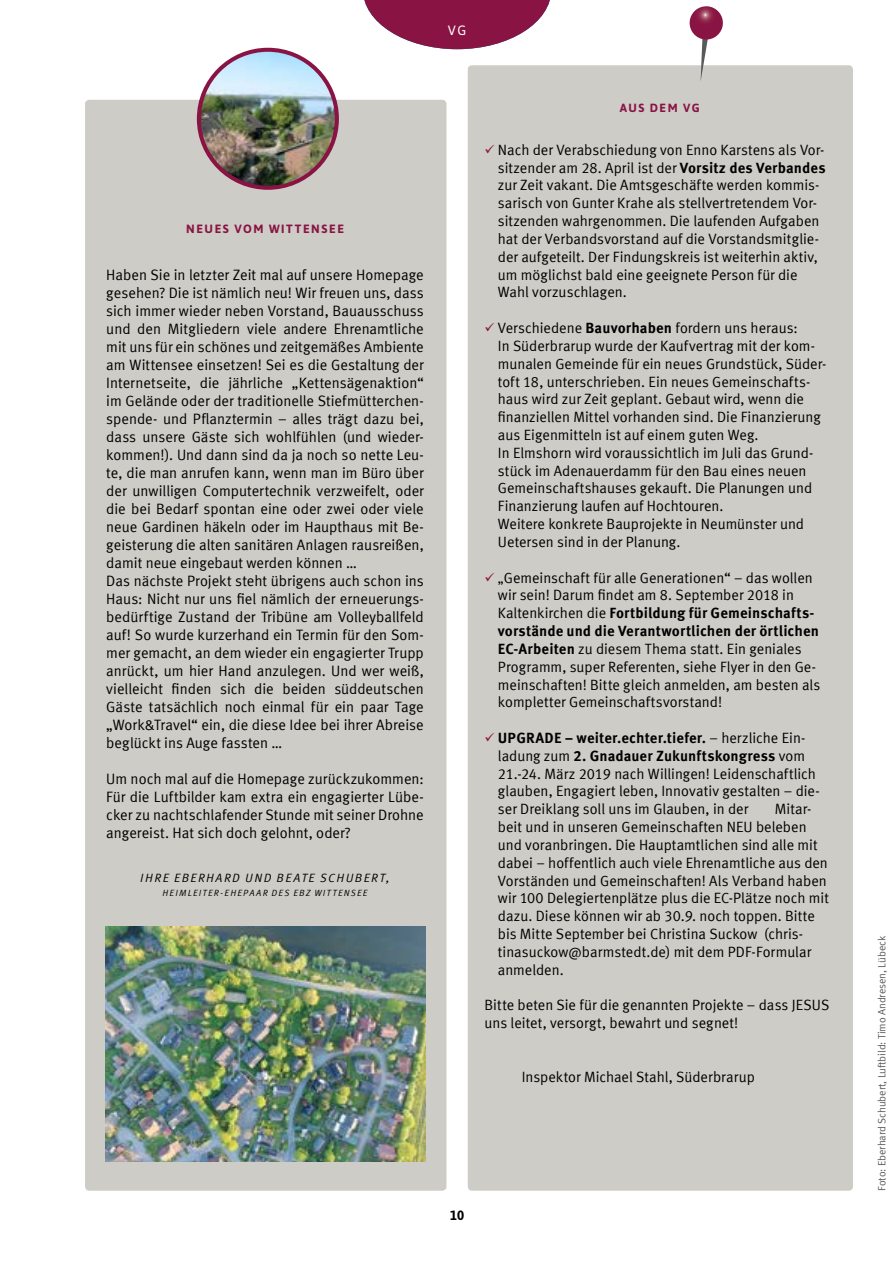
<style>
.page{position:relative;width:893px;height:1263px;background:#fff}
.page>*{position:absolute;margin:0;border:0;box-sizing:border-box;transform-origin:0 0}
.t1{font:15px/18px "Meta Corr";color:#000}
.t2{font:14.85px/17.9px "Meta Corr";color:#000}
.t3{font:700 14.85px "Meta Corr";color:#000}
.t4{font:700 13.5px "Asap";color:#000}
.t5{font:13.5px "Asap";color:#fff}
.t6{font:italic 12px "Meta Corr";letter-spacing:.12em;color:#000}
.t7{font:700 12px "Asap";letter-spacing:.135em;color:#891444}
.t8{font:700 11.85px "Asap";color:#891444}
.t9{font:10.5px "Meta Corr";color:#58595b}
.t10{font:italic 9px "Meta Corr";letter-spacing:.13em;color:#000}
.s1{color:#891444}
.s2{font-weight:700}
.s3{font-size:13.35px}
</style>
<div class="page">
<div style="left:468px;top:65px;width:385px;height:1126px;background:#ceccc6;border-radius:4px"></div>
<svg style="left:364px;top:0;width:186px;height:49px"></svg>
<div style="left:85px;top:100px;width:361px;height:1091px;background:#ceccc6;border-radius:4px"></div>
<img style="left:199px;top:51px;width:138px;height:137px">
<div style="left:197px;top:48px;width:142px;height:142px;border:4px solid #891444;border-radius:50%"></div>
<svg style="left:688px;top:6px;width:37px;height:75px"></svg>
<img style="left:106px;top:927px;width:320px;height:235px">
<p class="t5" style="left:448px;top:21px;width:20px">VG</p>
<p class="t7" style="left:186px;top:220px;width:103px">NEUES VOM WITT</p>
<p class="t7" style="left:303px;top:220px;width:42px">ENSEE</p>
<p class="t1" style="left:106px;top:265px;width:319px">Haben Sie in letzter Zeit mal auf unsere Homepage gesehen? Die ist nämlich neu! Wir freuen uns, dass sich immer wieder neben Vorstand, Bauausschuss und den Mitgliedern viele andere Ehrenamtliche mit uns für ein schönes und zeitgemäßes Ambiente am Wittensee einsetzen! Sei es die Gestaltung der Internetseite, die jährliche „Kettensägenaktion“ im Gelände oder der traditionelle Stiefmütterchen&shy;spende- und Pflanztermin – alles trägt dazu bei, dass unsere Gäste sich wohlfühlen (und wieder&shy;kommen!). Und dann sind da ja noch so nette Leu&shy;te, die man anrufen kann, wenn man im Büro über der unwilligen Computertechnik verzweifelt, oder die bei Bedarf spontan eine oder zwei oder viele neue Gardinen häkeln oder im Haupthaus mit Be&shy;geisterung die alten sanitären Anlagen rausreißen, damit neue eingebaut werden können …<br>Das nächste Projekt steht übrigens auch schon ins Haus: Nicht nur uns fiel nämlich der erneuerungs&shy;bedürftige Zustand der Tribüne am Volleyballfeld auf! So wurde kurzerhand ein Termin für den Som&shy;mer gemacht, an dem wieder ein engagierter Trupp anrückt, um hier Hand anzulegen. Und wer weiß, vielleicht finden sich die beiden süddeutschen Gäste tatsächlich noch einmal für ein paar Tage „Work&amp;Travel“ ein, die diese Idee bei ihrer Abreise beglückt ins Auge fassten …</p>
<p class="t1" style="left:106px;top:769px;width:319px;text-align:justify">Um noch mal auf die Homepage zurückzukommen:<br>Für die Luftbilder kam extra ein engagierter Lübe&shy;cker zu nachtschlafender Stunde mit seiner Drohne angereist. Hat sich doch gelohnt, oder?</p>
<p class="t6" style="left:140px;top:871px;width:9px">IHRE</p>
<p class="t6" style="left:174px;top:871px;width:17px">EBER</p>
<p class="t6" style="left:206px;top:871px;width:19px">HARD</p>
<p class="t6" style="left:245px;top:871px;width:10px">UND</p>
<p class="t6" style="left:277px;top:871px;width:18px">BEATE</p>
<p class="t6" style="left:320px;top:871px;width:18px">SCHUBERT</p>
<p class="t6" style="left:386px;top:871px;width:5px">,</p>
<p class="t10" style="left:162px;top:888px;width:14px">HEIMLEITER</p>
<p class="t10" style="left:220px;top:888px;width:12px">-EHEPAAR</p>
<p class="t10" style="left:271px;top:888px;width:7px">DES</p>
<p class="t10" style="left:293px;top:888px;width:37px">EBZ WITTENSEE</p>
<p class="t8" style="left:620px;top:100px;width:81px">AUS DEM VG</p>
<p class="t2" style="left:498px;top:141px;width:329px;text-indent:-13px"><span class="s1">✓</span> Nach der Verabschiedung von Enno Karstens als Vor&shy;sitzender am 28. April ist der <span class="s2">Vorsitz des Verbandes </span>zur Zeit vakant. Die Amtsgeschäfte werden kommis&shy;sarisch von Gunter Krahe als stellvertretendem Vor&shy;sitzenden wahrgenommen. Die laufenden Aufgaben hat der Verbandsvorstand auf die Vorstandsmitglie&shy;der aufgeteilt. Der Findungskreis ist weiterhin aktiv, um möglichst bald eine geeignete Person für die Wahl vorzuschlagen.</p>
<p class="t2" style="left:498px;top:319px;width:330px;text-indent:-13px"><span class="s1">✓</span> Verschiedene <span class="s2">Bauvorhaben</span> fordern uns heraus:<br>In Süderbrarup wurde der Kaufvertrag mit der kom&shy;munalen Gemeinde für ein neues Grundstück, Süder&shy;toft 18, unterschrieben. Ein neues Gemeinschafts&shy;haus wird zur Zeit geplant. Gebaut wird, wenn die finanziellen Mittel vorhanden sind. Die Finanzierung aus Eigenmitteln ist auf einem guten Weg.<br>In Elmshorn wird voraussichtlich im Juli das Grund&shy;stück im Adenauerdamm für den Bau eines neuen Gemeinschaftshauses gekauft. Die Planungen und Finanzierung laufen auf Hochtouren.<br>Weitere konkrete Bauprojekte in Neumünster und Uetersen sind in der Planung.</p>
<p class="t2" style="left:498px;top:568px;width:324px;text-indent:-13px"><span class="s1">✓</span> <span class="s3">„</span>Gemeinschaft für alle Generationen“ – das wollen wir sein! Darum findet am 8. September 2018 in Kaltenkirchen die <span class="s2">Fortbildung für Gemeinschafts&shy;vorstände und die Verantwortlichen der örtlichen EC-Arbeiten</span> zu diesem Thema statt. Ein geniales Programm, super Referenten, siehe Flyer in den Ge&shy;meinschaften! Bitte gleich anmelden, am besten als kompletter Gemeinschaftsvorstand!</p>
<p class="t3" style="left:485px;top:729px;width:51px"><span class="s1">✓</span>UPGRADE</p>
<p class="t2" style="left:498px;top:729px;width:323px;text-indent:67px"><span class="s2">– weiter.echter.tiefer.</span> – herzliche Ein&shy;ladung zum <span class="s2">2. Gnadauer Zukunftskongress</span> vom 21.-24. März 2019 nach Willingen! Leidenschaftlich glauben, Engagiert leben, Innovativ gestalten – die&shy;ser Dreiklang soll uns im Glauben, in der</p>
<p class="t2" style="left:498px;top:800px;width:333px;text-indent:277px">Mitar&shy;beit und in unseren Gemeinschaften NEU beleben und voranbringen. Die Hauptamtlichen sind alle mit dabei – hoffentlich auch viele Ehrenamtliche aus den Vorständen und Gemeinschaften! Als Verband haben wir 100 Delegiertenplätze plus die EC-Plätze noch mit dazu. Diese können wir ab 30.9. noch toppen. Bitte bis Mitte September bei Christina Suckow (chris&shy;tinasuckow@barmstedt.de) mit dem PDF-Formular anmelden.</p>
<p class="t2" style="left:485px;top:996px;width:346px">Bitte beten Sie für die genannten Projekte – dass JESUS uns leitet, versorgt, bewahrt und segnet!</p>
<p class="t2" style="left:522px;top:1067px;width:235px">Inspektor Michael Stahl, Süderbrarup</p>
<p class="t4" style="left:450px;top:1206px;width:16px">10</p>
<p class="t9" style="left:876px;top:1191px;width:256px;rotate:-90deg">Foto: Eberhard Schubert, Luftbild: Timo Andresen, Lübeck</p>
</div>
